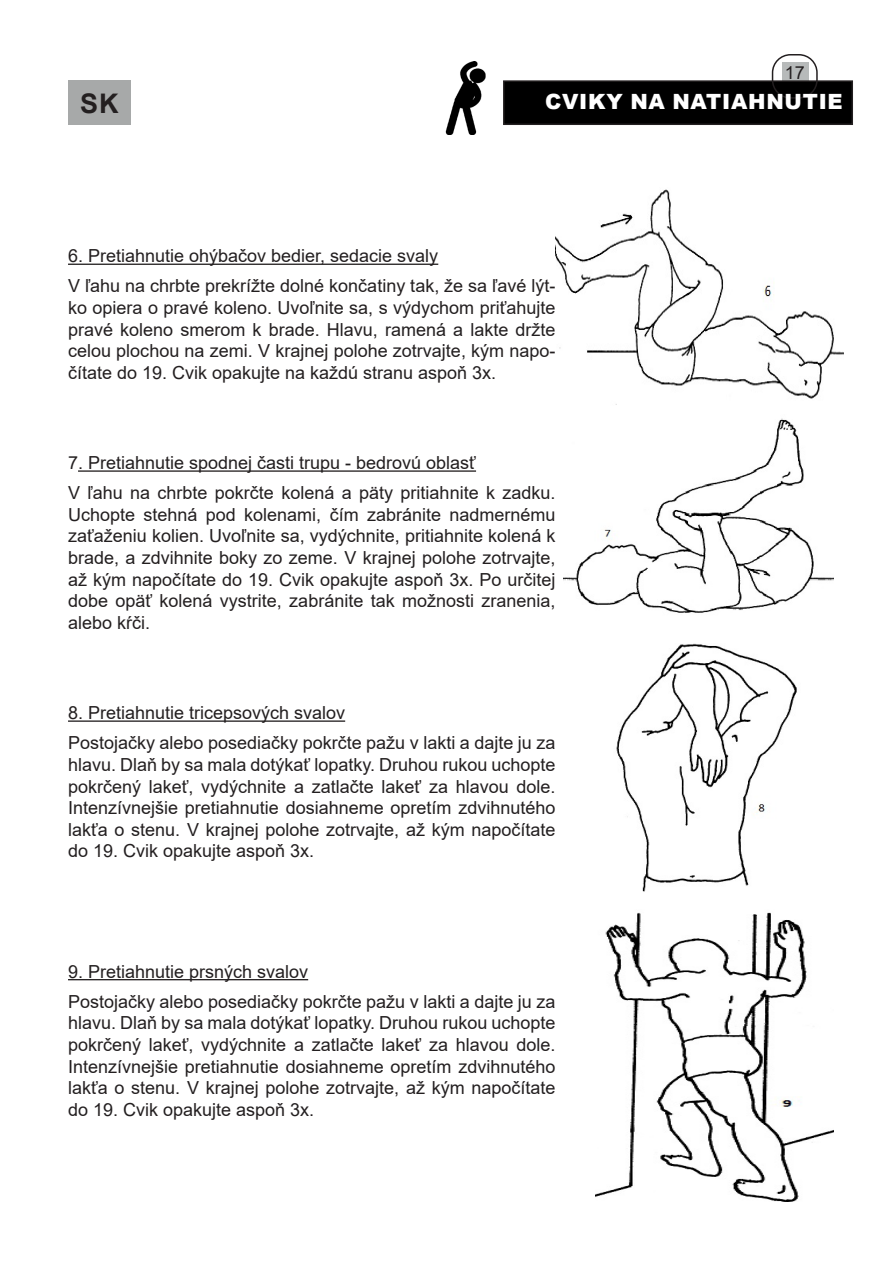
<style>
.page{position:relative;width:893px;height:1263px;background:#fff}
.page>*{position:absolute;margin:0;border:0;box-sizing:border-box;transform-origin:0 0}
.t1{font:700 27px "Arial";color:#231f20}
.Title_2_-_List{font:900 21px "Arial";letter-spacing:.035em;color:#fff}
.Nadpisy{font:18px/21.6px "Arial";color:#231f20;text-align:justify}
</style>
<div class="page">
<div style="left:782px;top:62px;width:26px;height:21px;background:#b7baba"></div>
<div style="left:504px;top:81px;width:348px;height:43px;background:#000"></div>
<div style="left:503px;top:80px;width:350px;height:45px;border:2px solid #231f20"></div>
<div style="left:772px;top:54px;width:46px;height:45px;border:2px solid #231f20;border-radius:18px"></div>
<div style="left:68px;top:80px;width:63px;height:45px;background:#a7a9a9"></div>
<hr style="left:68px;top:264px;width:370px;height:1px;background:#231f20">
<hr style="left:78px;top:470px;width:398px;height:2px;background:#231f20">
<hr style="left:68px;top:720px;width:277px;height:2px;background:#231f20">
<hr style="left:68px;top:979px;width:240px;height:1px;background:#231f20">
<img style="left:555px;top:189px;width:288px;height:216px">
<img style="left:563px;top:418px;width:270px;height:195px">
<img style="left:616px;top:643px;width:181px;height:249px">
<img style="left:595px;top:912px;width:238px;height:289px">
<img style="left:445px;top:61px;width:41px;height:73px">
<p class="Nadpisy" style="left:785px;top:61px;width:22px">17</p>
<p class="t1" style="left:80px;top:84px;width:40px">SK</p>
<p class="Title_2_-_List" style="left:545px;top:87px;width:299px">CVIKY NA NATIAHNUTIE</p>
<p class="Nadpisy" style="left:68px;top:245px;width:372px">6. Pretiahnutie ohýbačov bedier, sedacie svaly</p>
<p class="Nadpisy" style="left:68px;top:275px;width:489px">V ľahu na chrbte prekrížte dolné končatiny tak, že sa ľavé lýt&shy;ko opiera o pravé koleno. Uvoľnite sa, s výdychom priťahujte pravé koleno smerom k brade. Hlavu, ramená a lakte držte celou plochou na zemi. V krajnej polohe zotrvajte, kým napo&shy;čítate do 19. Cvik opakujte na každú stranu aspoň 3x.</p>
<p class="Nadpisy" style="left:68px;top:452px;width:409px">7. Pretiahnutie spodnej časti trupu - bedrovú oblasť</p>
<p class="Nadpisy" style="left:68px;top:482px;width:489px">V ľahu na chrbte pokrčte kolená a päty pritiahnite k zadku.<br>Uchopte stehná pod kolenami, čím zabránite nadmernému zaťaženiu kolien. Uvoľnite sa, vydýchnite, pritiahnite kolená k brade, a zdvihnite boky zo zeme. V krajnej polohe zotrvajte, až kým napočítate do 19. Cvik opakujte aspoň 3x. Po určitej dobe opäť kolená vystrite, zabránite tak možnosti zranenia, alebo kŕči.</p>
<p class="Nadpisy" style="left:68px;top:702px;width:279px">8. Pretiahnutie tricepsových svalov</p>
<p class="Nadpisy" style="left:68px;top:732px;width:489px">Postojačky alebo posediačky pokrčte pažu v lakti a dajte ju za hlavu. Dlaň by sa mala dotýkať lopatky. Druhou rukou uchopte pokrčený lakeť, vydýchnite a zatlačte lakeť za hlavou dole.<br>Intenzívnejšie pretiahnutie dosiahneme opretím zdvihnutého lakťa o stenu. V krajnej polohe zotrvajte, až kým napočítate do 19. Cvik opakujte aspoň 3x.</p>
<p class="Nadpisy" style="left:68px;top:960px;width:242px">9. Pretiahnutie prsných svalov</p>
<p class="Nadpisy" style="left:68px;top:991px;width:489px">Postojačky alebo posediačky pokrčte pažu v lakti a dajte ju za hlavu. Dlaň by sa mala dotýkať lopatky. Druhou rukou uchopte pokrčený lakeť, vydýchnite a zatlačte lakeť za hlavou dole.<br>Intenzívnejšie pretiahnutie dosiahneme opretím zdvihnutého lakťa o stenu. V krajnej polohe zotrvajte, až kým napočítate do 19. Cvik opakujte aspoň 3x.</p>
</div>
